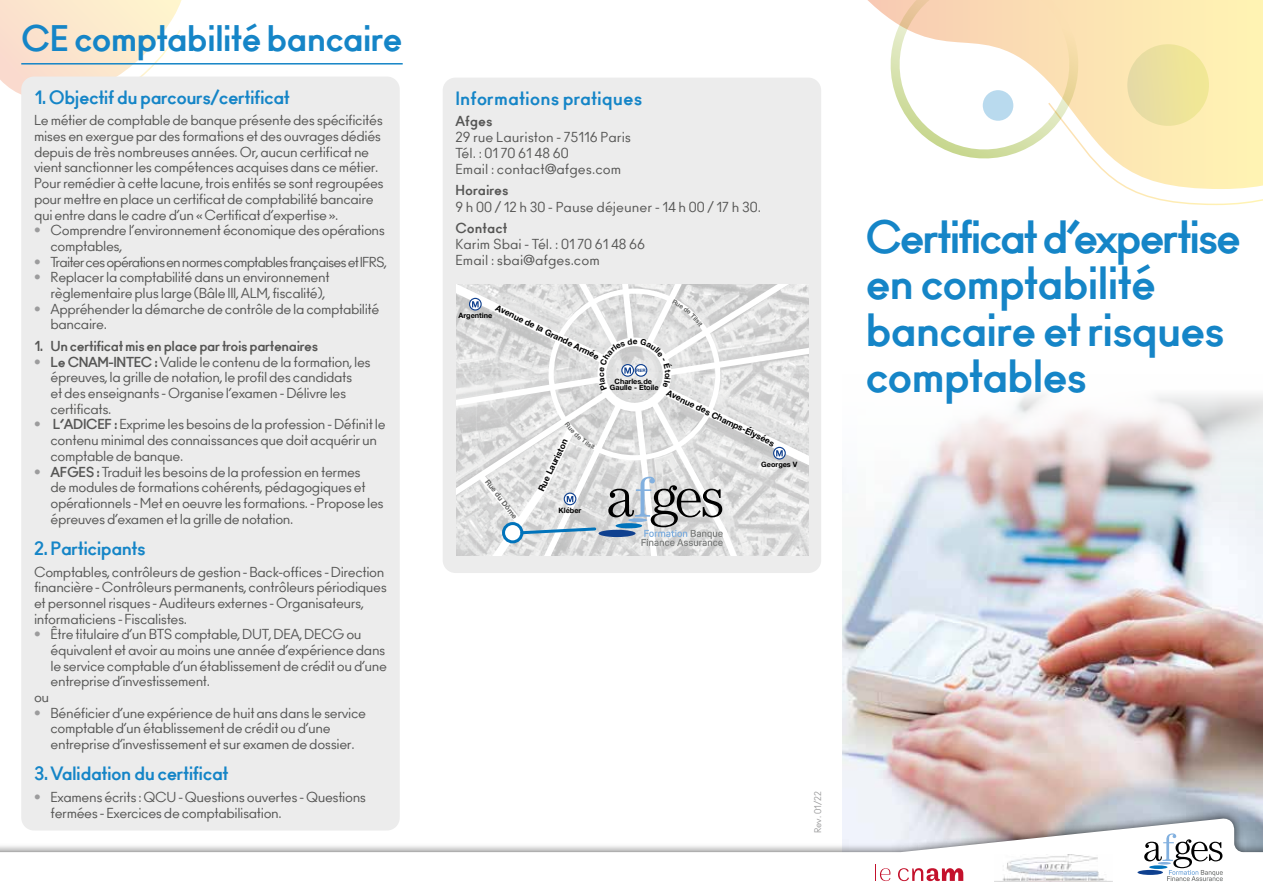
<style>
.page{position:relative;width:1263px;height:893px;background:#fff}
.page>*{position:absolute;margin:0;border:0;box-sizing:border-box;transform-origin:0 0}
.t1{font:700 43.5px/46.5px "Ano";letter-spacing:-.035em;color:#1585c7}
.t2{font:700 34.5px "Ano";letter-spacing:-.03em;color:#1585c7}
.t3{font:700 18px "Ano";letter-spacing:-.03em;color:#1585c7}
.t4{font:700 18px "Ano";color:#1585c7}
.t5{font:13.5px/15.8px "Ano";letter-spacing:-.03em;color:#565655}
.t6{font:13.5px/16.2px "Ano";color:#565655}
.t7{font:13.5px "Ano";letter-spacing:-.065em;color:#565655}
.t8{font:700 13.5px "Ano";letter-spacing:-.03em;color:#565655}
.t9{font:700 13.5px "Ano";color:#565655}
.t10{font:9px "Ano";color:#9c9c9d}
.t11{font:700 8.55px "Helvetica Neue";color:#000}
.t12{font:700 8.1px "Helvetica Neue";color:#000}
.t13{font:700 7.35px/5.1px "Helvetica Neue";color:#000;text-align:center}
.t14{font:700 7.35px "Helvetica Neue";color:#616261}
.t15{font:700 4.5px "Helvetica Neue";color:#0f408f}
.s1{color:#9c9c9d}
.s2{font-weight:700}
</style>
<div class="page">
<div style="left:443px;top:78px;width:378px;height:495px;background:#ececec;border-radius:13px"></div>
<svg style="left:0;top:0;width:182px;height:94px"></svg>
<img style="left:842px;top:394px;width:421px;height:415px">
<svg style="left:883px;top:0;width:380px;height:206px"></svg>
<hr style="left:21px;top:63px;width:382px;height:2px;background:#1585c7">
<div style="left:21px;top:77px;width:379px;height:753px;background:#ececec;border-radius:13px"></div>
<svg style="left:456px;top:285px;width:353px;height:271px"></svg>
<svg style="left:564px;top:493px;width:12px;height:12px"></svg>
<div style="left:564px;top:493px;width:12px;height:12px;border:1px solid #0f408f;border-radius:50%"></div>
<svg style="left:567px;top:496px;width:6px;height:6px"></svg>
<svg style="left:774px;top:447px;width:11px;height:12px"></svg>
<div style="left:773px;top:447px;width:13px;height:13px;border:1px solid #0f408f;border-radius:50%"></div>
<svg style="left:776px;top:450px;width:7px;height:6px"></svg>
<svg style="left:469px;top:298px;width:12px;height:12px"></svg>
<div style="left:469px;top:298px;width:13px;height:13px;border:1px solid #0f408f;border-radius:50%"></div>
<svg style="left:472px;top:301px;width:7px;height:6px"></svg>
<div style="left:503px;top:524px;width:19px;height:18px;background:#fff;border-radius:50%"></div>
<div style="left:502px;top:522px;width:21px;height:21px;border:3px solid #0073bb;border-radius:50%"></div>
<svg style="left:519px;top:526px;width:79px;height:10px"></svg>
<svg style="left:598px;top:530px;width:37px;height:7px"></svg>
<svg style="left:608px;top:477px;width:115px;height:69px"></svg>
<div style="left:0;top:809px;width:1263px;height:84px;background:#000;opacity:.75"></div>
<svg style="left:0;top:818px;width:1263px;height:75px"></svg>
<svg style="left:1137px;top:870px;width:26px;height:5px"></svg>
<svg style="left:1144px;top:833px;width:79px;height:48px"></svg>
<svg style="left:875px;top:865px;width:15px;height:16px"></svg>
<svg style="left:898px;top:868px;width:65px;height:13px"></svg>
<img style="left:994px;top:854px;width:118px;height:27px">
<svg style="left:672px;top:299px;width:31px;height:28px"></svg>
<svg style="left:565px;top:421px;width:31px;height:28px"></svg>
<svg style="left:599px;top:338px;width:73px;height:52px"></svg>
<h2 class="t2" style="left:21px;top:17px;width:383px">CE comptabilité bancaire</h2>
<h3 class="t3" style="left:34px;top:86px;width:257px">1. Objectif du parcours/certificat</h3>
<p class="t5" style="left:34px;top:113px;width:351px">Le métier de comptable de banque présente des spécificités mises en exergue par des formations et des ouvrages dédiés depuis de très nombreuses années. Or, aucun certificat ne vient sanctionner les compétences acquises dans ce métier.<br>Pour remédier à cette lacune, trois entités se sont regroupées pour mettre en place un certificat de comptabilité bancaire qui entre dans le cadre d’un « Certificat d’expertise ».</p>
<p class="t5" style="left:51px;top:223px;width:336px;text-indent:-16px"><span class="s1">•</span> Comprendre l’environnement économique des opérations comptables,</p>
<p class="t7" style="left:34px;top:253px;width:354px"><span class="s1">•</span> Traiter ces opérations en normes comptables françaises et IFRS,</p>
<p class="t5" style="left:51px;top:270px;width:281px;text-indent:-16px"><span class="s1">•</span> Replacer la comptabilité dans un environnement règlementaire plus large (Bâle III, ALM, fiscalité),</p>
<p class="t5" style="left:51px;top:301px;width:330px;text-indent:-16px"><span class="s1">•</span> Appréhender la démarche de contrôle de la comptabilité bancaire.</p>
<p class="t8" style="left:34px;top:338px;width:286px">1. Un certificat mis en place par trois partenaires</p>
<p class="t5" style="left:51px;top:354px;width:322px;text-indent:-16px"><span class="s1">•</span> <span class="s2">Le CNAM-INTEC :</span> Valide le contenu de la formation, les épreuves, la grille de notation, le profil des candidats<br>et des enseignants - Organise l’examen - Délivre les certificats.</p>
<p class="t5" style="left:51px;top:417px;width:337px;text-indent:-16px"><span class="s1">•</span> <span class="s2">L’ADICEF :</span> Exprime les besoins de la profession - Définit le contenu minimal des connaissances que doit acquérir un comptable de banque.</p>
<p class="t5" style="left:51px;top:464px;width:335px;text-indent:-16px"><span class="s1">•</span> <span class="s2">AFGES :</span> Traduit les besoins de la profession en termes<br>de modules de formations cohérents, pédagogiques et opérationnels - Met en oeuvre les formations. - Propose les épreuves d’examen et la grille de notation.</p>
<h3 class="t3" style="left:34px;top:537px;width:113px">2. Participants</h3>
<p class="t5" style="left:34px;top:564px;width:354px">Comptables, contrôleurs de gestion - Back-offices - Direction financière - Contrôleurs permanents, contrôleurs périodiques et personnel risques - Auditeurs externes - Organisateurs, informaticiens - Fiscalistes.</p>
<p class="t5" style="left:34px;top:627px;width:329px"><span class="s1">•</span> Être titulaire d’un BTS comptable, DUT, DEA, DECG ou</p>
<p class="t5" style="left:51px;top:642px;width:336px">équivalent et avoir au moins une année d’expérience dans</p>
<p class="t5" style="left:51px;top:658px;width:338px">le service comptable d’un établissement de crédit ou d’une</p>
<p class="t5" style="left:51px;top:674px;width:161px">entreprise d’investissement.</p>
<p class="t5" style="left:34px;top:689px;width:17px">ou</p>
<p class="t5" style="left:51px;top:705px;width:317px;text-indent:-16px"><span class="s1">•</span> Bénéficier d’une expérience de huit ans dans le service comptable d’un établissement de crédit ou d’une entreprise d’investissement et sur examen de dossier.</p>
<h3 class="t3" style="left:34px;top:763px;width:196px">3.Validation du certificat</h3>
<p class="t5" style="left:51px;top:789px;width:317px;text-indent:-16px"><span class="s1">•</span> Examens écrits : QCU - Questions ouvertes - Questions fermées - Exercices de comptabilisation.</p>
<h3 class="t4" style="left:455px;top:87px;width:188px">Informations pratiques</h3>
<p class="t8" style="left:455px;top:112px;width:39px">Afges</p>
<p class="t6" style="left:455px;top:129px;width:177px">29 rue Lauriston - 75116 Paris<br>Tél. : 01 70 61 48 60<br>Email : contact@afges.com</p>
<p class="t9" style="left:455px;top:182px;width:55px">Horaires</p>
<p class="t6" style="left:455px;top:199px;width:307px">9 h 00 / 12 h 30 - Pause déjeuner - 14 h 00 / 17 h 30.</p>
<p class="t9" style="left:455px;top:219px;width:53px">Contact</p>
<p class="t6" style="left:455px;top:236px;width:191px">Karim Sbai - Tél. : 01 70 61 48 66<br>Email : sbai@afges.com</p>
<p class="t11" style="left:499px;top:301px;width:116px;rotate:26deg">Avenue de la Grande Armée</p>
<p class="t13" style="left:458px;top:313px;width:35px">Argentine</p>
<p class="t12" style="left:595px;top:377px;width:6px;rotate:-90deg">c</p>
<p class="t15" style="left:636px;top:367px;width:11px">RER</p>
<p class="t14" style="left:491px;top:477px;width:49px;rotate:52deg">Rue du Dôme</p>
<p class="t11" style="left:534px;top:488px;width:59px;rotate:-64deg">Rue Lauriston</p>
<p class="t13" style="left:559px;top:508px;width:24px">Kléber</p>
<p class="t13" style="left:610px;top:379px;width:50px">Charles de<br>Gaulle - Étoile</p>
<p class="t11" style="left:670px;top:386px;width:120px;rotate:26deg">Avenue des Champs-Élysées</p>
<p class="t13" style="left:761px;top:462px;width:38px">Georges V</p>
<h1 class="t1" style="left:865px;top:214px;width:377px">Certificat d’expertise en comptabilité bancaire et risques comptables</h1>
<p class="t10" style="left:812px;top:833px;width:44px;rotate:-90deg">Rev. 01/22</p>
</div>
